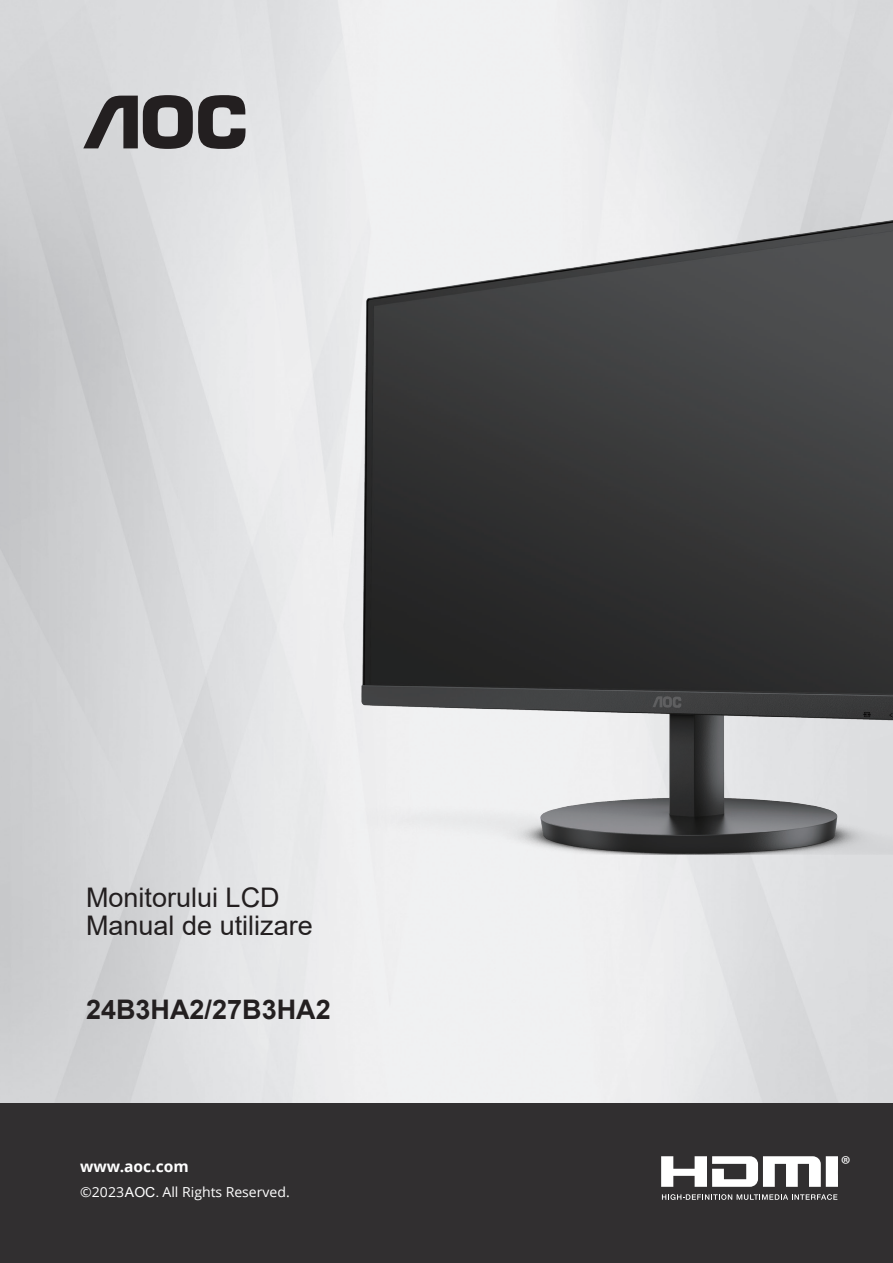
<style>
.page{position:relative;width:893px;height:1263px;background:#fff}
.page>*{position:absolute;margin:0;border:0;box-sizing:border-box;transform-origin:0 0}
.无间隔{font:27px "Arial";color:#231f20}
.无间隔-2{font:700 27px "Arial";color:#231f20}
.t1{font:23.25px "Myriad Pro";color:#fff}
.t2{font:700 15.3px "Open Sans";color:#fff}
.t3{font:13.8px "Open Sans";color:#fff}
.s1{font-family:"Arial"}
</style>
<div class="page">
<img style="left:0;top:0;width:893px;height:1104px">
<svg style="left:83px;top:95px;width:162px;height:54px;background:#716f70"></svg>
<div style="left:0;top:1104px;width:893px;height:159px;background:#312f30"></div>
<img style="left:361px;top:195px;width:532px;height:660px">
<svg style="left:661px;top:1156px;width:177px;height:31px"></svg>
<svg style="left:662px;top:1194px;width:175px;height:6px"></svg>
<p class="无间隔" style="left:86px;top:878px;width:195px">Monitorului LCD</p>
<p class="无间隔" style="left:86px;top:907px;width:228px">Manual de utilizare</p>
<p class="无间隔-2" style="left:86px;top:990px;width:246px">24B3HA2/27B3HA2</p>
<p class="t2" style="left:80px;top:1156px;width:110px">www.aoc.com</p>
<p class="t3" style="left:80px;top:1183px;width:211px">©2023<span class="s1">AOC.</span> All Rights Reserved.</p>
<p class="t1" style="left:841px;top:1149px;width:11px">®</p>
</div>
